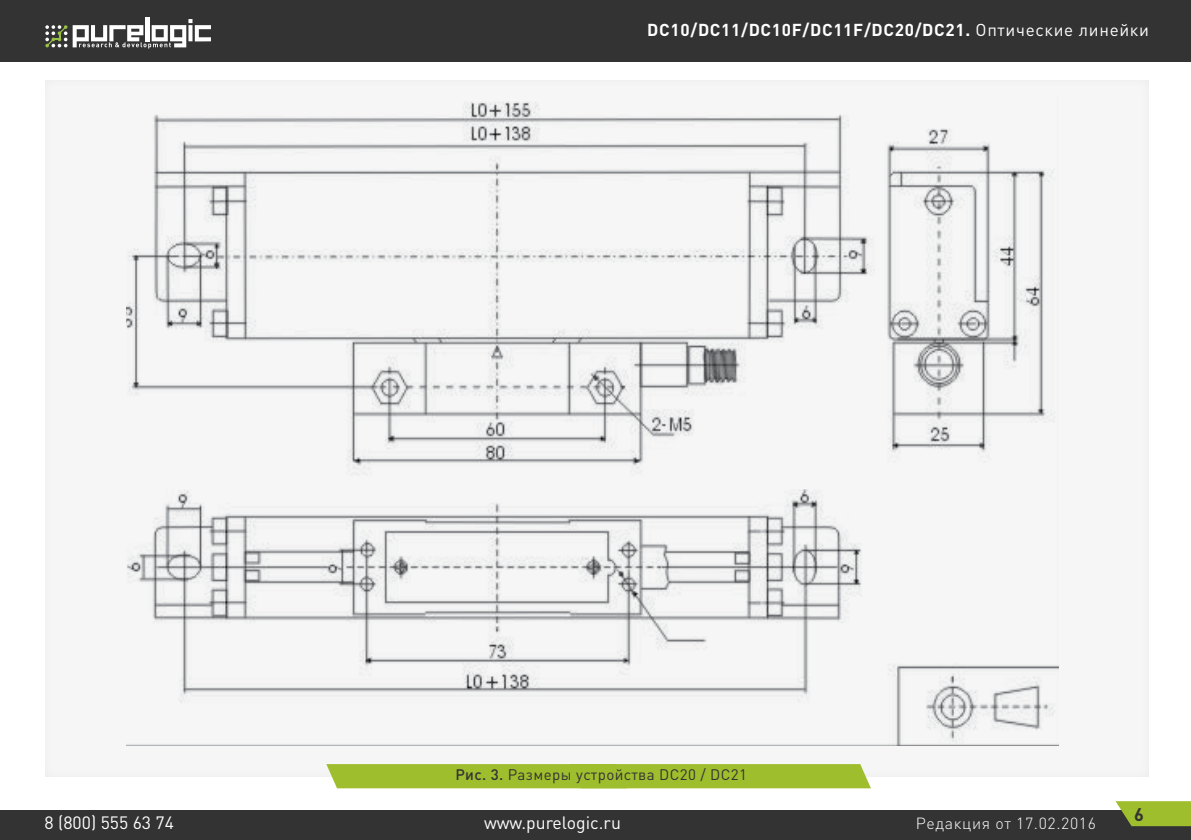
<style>
.page{position:relative;width:1191px;height:840px;background:#fff}
.page>*{position:absolute;margin:0;border:0;box-sizing:border-box;transform-origin:0 0}
.t1{font:700 18px "DIN Pro";color:#333334}
.t2{font:17.6px "DIN Pro";color:#fff}
.t3{font:700 17px "DIN Pro";letter-spacing:.04em;color:#fff}
.t4{font:300 16px "DIN Pro";letter-spacing:.04em;color:#fff}
.t5{font:15.2px "DIN Pro";letter-spacing:.025em;color:#333334}
.s1{font-weight:400}
.s2{font-weight:500}
</style>
<div class="page">
<div style="left:0;top:0;width:1191px;height:61px;background:#333334"></div>
<hr style="left:145px;top:17px;width:4px;height:24px;background:#fff">
<svg style="left:45px;top:25px;width:22px;height:22px"></svg>
<svg style="left:73px;top:19px;width:138px;height:30px"></svg>
<div style="left:0;top:810px;width:1191px;height:29px;background:#333334"></div>
<svg style="left:1115px;top:801px;width:76px;height:24px;background:#97b232"></svg>
<div style="left:27px;top:66px;width:1138px;height:710px;background:#f6f6f6"></div>
<div style="left:326px;top:764px;width:545px;height:23px;background:#9fbe2d"></div>
<img style="left:127px;top:102px;width:931px;height:642px">
<p class="t3" style="left:647px;top:18px;width:503px">DC10/DC11/DC10F/DC11F/DC20/DC21. <span class="s1">Оптические линейки</span></p>
<p class="t5" style="left:455px;top:763px;width:293px"><span class="s2">Рис. 3.</span> Размеры устройства DC20 / DC21</p>
<p class="t2" style="left:45px;top:810px;width:131px">8 (800) 555 63 74</p>
<p class="t2" style="left:484px;top:810px;width:138px">www.purelogic.ru</p>
<p class="t4" style="left:916px;top:812px;width:182px">Редакция от 17.02.2016</p>
<p class="t1" style="left:1134px;top:801px;width:11px">6</p>
</div>
